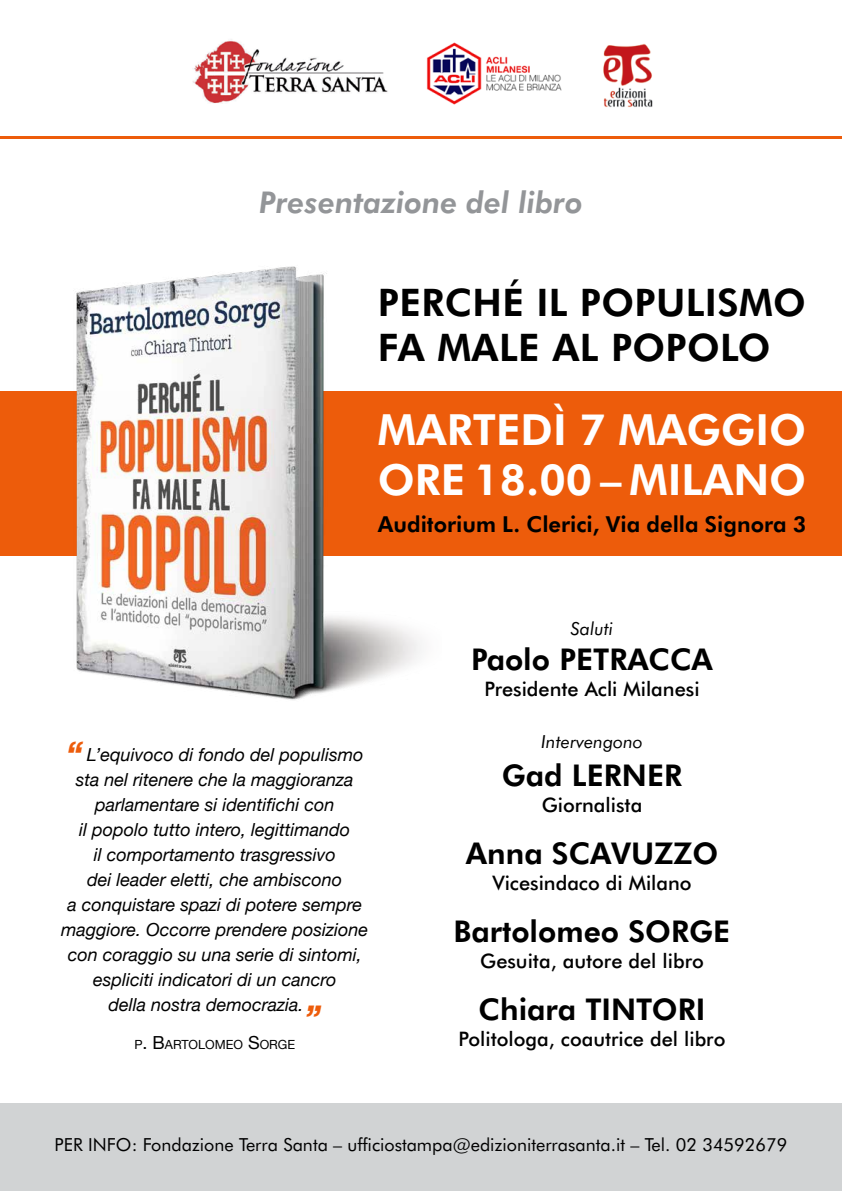
<style>
.page{position:relative;width:842px;height:1191px;background:#fff}
.page>*{position:absolute;margin:0;border:0;box-sizing:border-box;transform-origin:0 0}
.t1{font:800 43px/50px "Futura BT";color:#fff}
.t2{font:800 38px/45px "Futura BT";letter-spacing:.01em;color:#000}
.t3{font:italic 700 34px "Helvetica Neue";color:#ed5c0b}
.t4{font:800 30px "Futura BT";color:#000}
.t5{font:italic 800 30px "Futura BT";color:#939598}
.t6{font:800 22px "Futura BT";color:#000}
.t7{font:500 20px "Futura BT";color:#000}
.t8{font:italic 18px "Helvetica Neue";color:#000}
.t9{font:18px "Futura BT";color:#000}
.t10{font:italic 18px "Futura BT";color:#000}
.t11{font:12.6px "Helvetica Neue";color:#000}
.s1{font-weight:700;font-size:34px;color:#ed5c0b}
.s2{font-size:18px}
</style>
<div class="page">
<div style="left:0;top:391px;width:842px;height:164px;background:#ed5c0b"></div>
<img style="left:426px;top:42px;width:136px;height:63px">
<img style="left:192px;top:39px;width:196px;height:65px">
<img style="left:603px;top:44px;width:50px;height:64px">
<div style="left:0;top:1103px;width:842px;height:88px;background:#d1d3d4"></div>
<hr style="left:0;top:136px;width:842px;height:2px;background:#ed5c0b">
<img style="left:57px;top:266px;width:384px;height:434px">
<h3 class="t5" style="left:259px;top:184px;width:325px">Presentazione del libro</h3>
<h2 class="t2" style="left:378px;top:280px;width:430px">PERCHÉ IL POPULISMO<br>FA MALE AL POPOLO</h2>
<h1 class="t1" style="left:378px;top:404px;width:430px">MARTEDÌ 7 MAGGIO<br>ORE 18.00 – MILANO</h1>
<p class="t6" style="left:378px;top:511px;width:430px">Auditorium L. Clerici, Via della Signora 3</p>
<p class="t8" style="left:66px;top:741px;width:299px"><span class="s1">“</span> L’equivoco di fondo del populismo</p>
<p class="t8" style="left:76px;top:766px;width:279px">sta nel ritenere che la maggioranza</p>
<p class="t8" style="left:95px;top:791px;width:241px">parlamentare si identifichi con</p>
<p class="t8" style="left:79px;top:816px;width:273px">il popolo tutto intero, legittimando</p>
<p class="t8" style="left:94px;top:841px;width:243px">il comportamento trasgressivo</p>
<p class="t8" style="left:87px;top:866px;width:257px">dei leader eletti, che ambiscono</p>
<p class="t8" style="left:67px;top:891px;width:296px">a conquistare spazi di potere sempre</p>
<p class="t8" style="left:61px;top:916px;width:309px">maggiore. Occorre prendere posizione</p>
<p class="t8" style="left:68px;top:941px;width:296px">con coraggio su una serie di sintomi,</p>
<p class="t8" style="left:93px;top:966px;width:245px">espliciti indicatori di un cancro</p>
<p class="t8" style="left:109px;top:991px;width:197px">della nostra democrazia.</p>
<h3 class="t3" style="left:305px;top:991px;width:18px">”</h3>
<p class="t11" style="left:134px;top:1035px;width:162px">P<span class="s2">. B</span>ARTOLOMEO <span class="s2">S</span>ORGE</p>
<p class="t10" style="left:571px;top:618px;width:44px">Saluti</p>
<h3 class="t4" style="left:471px;top:641px;width:243px">Paolo PETRACCA</h3>
<p class="t7" style="left:484px;top:677px;width:217px">Presidente Acli Milanesi</p>
<p class="t10" style="left:541px;top:731px;width:103px">Intervengono</p>
<h3 class="t4" style="left:502px;top:757px;width:182px">Gad LERNER</h3>
<p class="t7" style="left:542px;top:793px;width:102px">Giornalista</p>
<h3 class="t4" style="left:466px;top:835px;width:254px">Anna SCAVUZZO</h3>
<p class="t7" style="left:492px;top:871px;width:201px">Vicesindaco di Milano</p>
<h3 class="t4" style="left:454px;top:913px;width:278px">Bartolomeo SORGE</h3>
<p class="t7" style="left:480px;top:949px;width:225px">Gesuita, autore del libro</p>
<h3 class="t4" style="left:479px;top:991px;width:228px">Chiara TINTORI</h3>
<p class="t7" style="left:459px;top:1027px;width:268px">Politologa, coautrice del libro</p>
<p class="t9" style="left:55px;top:1134px;width:734px">PER INFO: Fondazione Terra Santa – ufficiostampa@edizioniterrasanta.it – Tel. 02 34592679</p>
</div>
